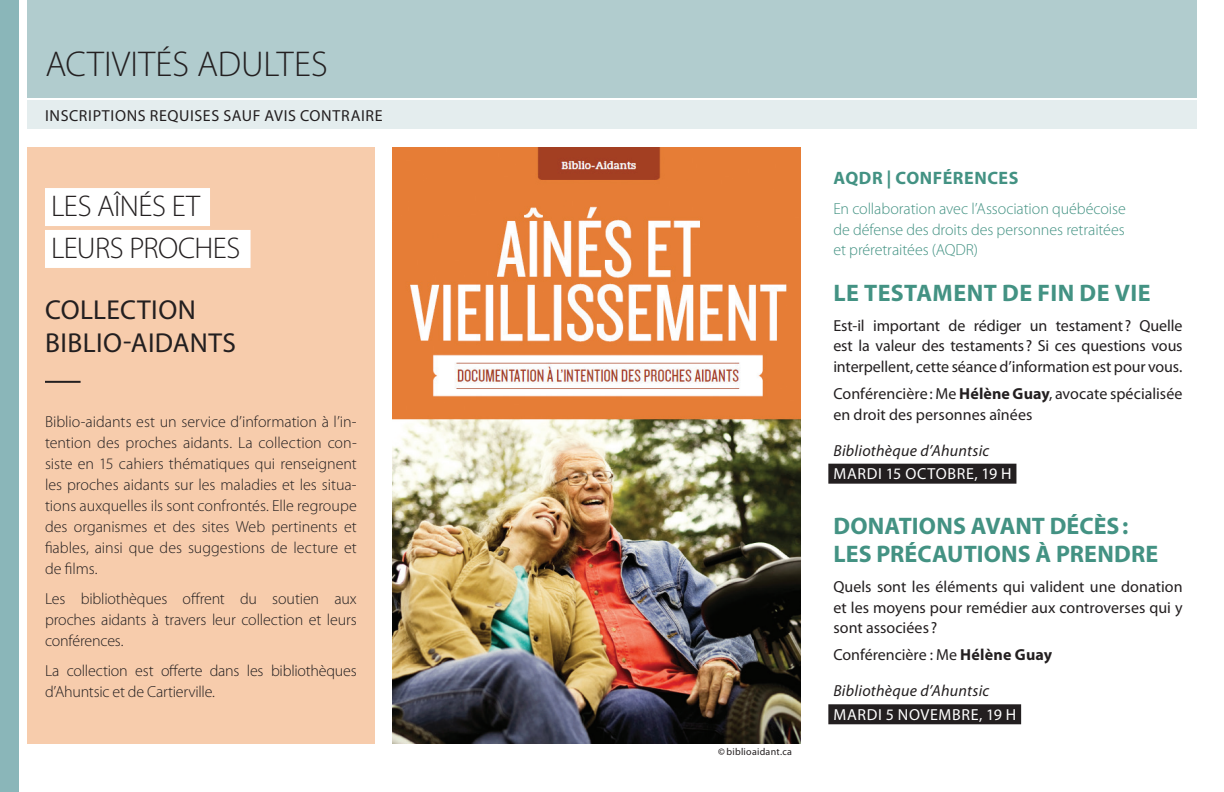
<style>
.page{position:relative;width:1224px;height:792px;background:#fff}
.page>*{position:absolute;margin:0;border:0;box-sizing:border-box;transform-origin:0 0}
.t1{font:300 36px "Myriad Pro";letter-spacing:.005em;color:#231f20}
.t2{font:300 30px/42px "Myriad Pro";letter-spacing:-.02em;color:#231f20}
.t3{font:27.6px/33.4px "Myriad Pro";letter-spacing:.015em;color:#231f20}
.t4{font:700 24px/28px "Myriad Pro";letter-spacing:.005em;color:#439283}
.t5{font:700 18px "Myriad Pro";letter-spacing:.03em;color:#439283}
.t6{font:300 16px/21px "Myriad Pro";letter-spacing:-.01em;color:#231f20;text-align:justify}
.t7{font:16px/20.6px "Myriad Pro";color:#231f20;text-align:justify}
.t8{font:300 16px/20.6px "Myriad Pro";letter-spacing:-.005em;color:#439283;text-align:justify}
.t9{font:italic 16px "Myriad Pro";letter-spacing:.015em;color:#231f20}
.t10{font:16px "Myriad Pro";letter-spacing:.04em;color:#231f20}
.t11{font:16px "Myriad Pro";letter-spacing:.04em;color:#fff}
.t12{font:10px "Myriad Pro";letter-spacing:.025em;color:#231f20}
.s1{font-weight:600}
.s2{font-weight:700}
</style>
<div class="page">
<div style="left:828px;top:464px;width:188px;height:20px;background:#231f20"></div>
<div style="left:828px;top:704px;width:193px;height:20px;background:#231f20"></div>
<div style="left:0;top:0;width:19px;height:792px;background:#8ab6b9"></div>
<div style="left:27px;top:147px;width:348px;height:597px;background:#f7ccac"></div>
<div style="left:45px;top:188px;width:165px;height:38px;background:#fff"></div>
<div style="left:45px;top:230px;width:206px;height:38px;background:#fff"></div>
<hr style="left:45px;top:381px;width:36px;height:2px;background:#231f20">
<img style="left:393px;top:147px;width:408px;height:597px">
<div style="left:27px;top:0;width:1170px;height:98px;background:#b1ccce"></div>
<div style="left:27px;top:101px;width:1170px;height:28px;background:#e4edee"></div>
<h1 class="t1" style="left:45px;top:42px;width:284px">ACTIVITÉS ADULTES</h1>
<p class="t10" style="left:45px;top:106px;width:339px">INSCRIPTIONS REQUISES SAUF AVIS CONTRAIRE</p>
<h2 class="t2" style="left:51px;top:185px;width:191px">LES AÎNÉS ET<br>LEURS PROCHES</h2>
<h3 class="t3" style="left:45px;top:292px;width:192px">COLLECTION<br>BIBLIO-AIDANTS</h3>
<p class="t6" style="left:45px;top:411px;width:313px">Biblio-aidants est un service d’information à l’in&shy;tention des proches aidants. La collection con&shy;siste en 15 cahiers thématiques qui renseignent les proches aidants sur les maladies et les situa&shy;tions auxquelles ils sont confrontés. Elle regroupe des organismes et des sites Web pertinents et fiables, ainsi que des suggestions de lecture et de films.</p>
<p class="t6" style="left:45px;top:588px;width:313px">Les bibliothèques offrent du soutien aux proches aidants à travers leur collection et leurs conférences.</p>
<p class="t6" style="left:45px;top:660px;width:313px">La collection est offerte dans les bibliothèques d’Ahuntsic et de Cartierville.</p>
<p class="t12" style="left:718px;top:746px;width:75px"><span class="s1">©</span> biblioaidant.ca</p>
<p class="t5" style="left:834px;top:167px;width:186px">AQDR | CONFÉRENCES</p>
<p class="t8" style="left:833px;top:198px;width:294px">En collaboration avec l’Association québécoise de défense des droits des personnes retraitées et préretraitées (AQDR)</p>
<h3 class="t4" style="left:834px;top:278px;width:319px">LE TESTAMENT DE FIN DE VIE</h3>
<p class="t7" style="left:833px;top:315px;width:351px">Est-il important de rédiger un testament ? Quelle est la valeur des testaments ? Si ces questions vous interpellent, cette séance d’information est pour vous.</p>
<p class="t7" style="left:833px;top:383px;width:351px">Conférencière : Me <span class="s2">Hélène Guay</span>, avocate spécialisée en droit des personnes aînées</p>
<p class="t9" style="left:833px;top:440px;width:157px">Bibliothèque d’Ahuntsic</p>
<p class="t11" style="left:834px;top:464px;width:180px">MARDI 15 OCTOBRE, 19 H</p>
<h3 class="t4" style="left:834px;top:511px;width:326px">DONATIONS AVANT DÉCÈS :<br>LES PRÉCAUTIONS À PRENDRE</h3>
<p class="t7" style="left:833px;top:576px;width:351px">Quels sont les éléments qui valident une donation et les moyens pour remédier aux controverses qui y sont associées ?</p>
<p class="t7" style="left:833px;top:644px;width:220px">Conférencière : Me <span class="s2">Hélène Guay</span></p>
<p class="t9" style="left:833px;top:681px;width:157px">Bibliothèque d’Ahuntsic</p>
<p class="t11" style="left:834px;top:705px;width:184px">MARDI 5 NOVEMBRE, 19 H</p>
</div>
